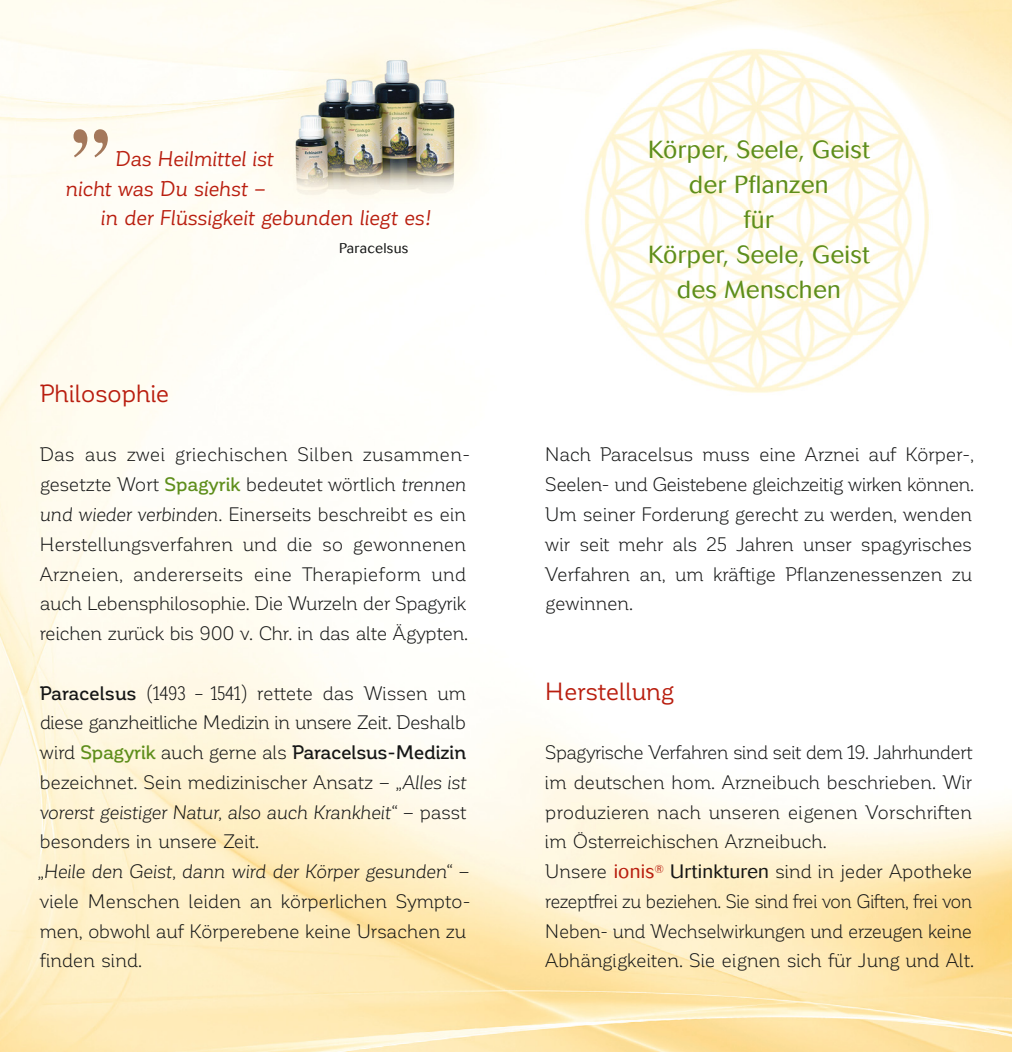
<style>
.page{position:relative;width:1012px;height:1052px;background:#fff}
.page>*{position:absolute;margin:0;border:0;box-sizing:border-box;transform-origin:0 0}
.t1{font:300 24.5px/35px "Cosmos";letter-spacing:.015em;color:#5e8e1b;text-align:center}
.t2{font:24.5px "Corporative";letter-spacing:-.01em;color:#b91e0f}
.t3{font:italic 21px "Corporative";letter-spacing:-.01em;color:#b91e0f}
.t4{font:19.25px/29.8px "Corporative";letter-spacing:-.015em;color:#151616}
.t5{font:300 14px "Cosmos";letter-spacing:.025em;color:#151616}
.s1{font-weight:500;color:#5e8e1b}
.s2{font-style:italic}
.s3{font-weight:500}
.s4{font-family:"Corporative Cnd"}
.s5{font-family:"Cosmos";font-weight:300;color:#b91e0f}
.s6{font-family:"Cosmos";font-weight:300}
</style>
<div class="page">
<img style="left:0;top:0;width:1012px;height:1052px">
<img style="left:74px;top:129px;width:34px;height:28px">
<p class="t3" style="left:115px;top:151px;width:160px">Das Heilmittel ist</p>
<p class="t3" style="left:66px;top:181px;width:202px">nicht was Du siehst –</p>
<p class="t3" style="left:101px;top:210px;width:331px">in der Flüssigkeit gebunden liegt es!</p>
<p class="t5" style="left:339px;top:243px;width:71px">Paracelsus</p>
<p class="t2" style="left:40px;top:384px;width:131px">Philosophie</p>
<p class="t4" style="left:40px;top:441px;width:432px">Das aus zwei griechischen Silben zusammen - gesetzte Wort <span class="s1">Spagyrik</span> bedeutet wörtlich <span class="s2">trennen und wieder verbinden</span>. Einerseits beschreibt es ein Herstellungsverfahren und die so gewonnenen Arzneien, andererseits eine Therapieform und auch Lebensphilosophie. Die Wurzeln der Spagyrik reichen zurück bis 900 v. Chr. in das alte Ägypten.</p>
<p class="t4" style="left:38px;top:679px;width:434px"><span class="s3">Paracelsus</span> <span class="s4">(1493 – 1541)</span> rettete das Wissen um diese ganzheitliche Medizin in unsere Zeit. Deshalb wird <span class="s1">Spagyrik</span> auch gerne als <span class="s3">Paracelsus-Medizin </span>bezeichnet. Sein medizinischer Ansatz – <span class="s2">„Alles ist vorerst geistiger Natur, also auch Krankheit“</span> – passt besonders in unsere Zeit.<br><span class="s2">„Heile den Geist, dann wird der Körper gesunden“</span> – viele Menschen leiden an körperlichen Sympto&shy;men, obwohl auf Körperebene keine Ursachen zu finden sind.</p>
<p class="t1" style="left:648px;top:135px;width:223px">Körper, Seele, Geist der Pflanzen<br>für<br>Körper, Seele, Geist des Menschen</p>
<p class="t4" style="left:545px;top:441px;width:430px;text-align:justify">Nach Paracelsus muss eine Arznei auf Körper-, Seelen- und Geistebene gleichzeitig wirken können.<br>Um seiner Forderung gerecht zu werden, wenden wir seit mehr als 25 Jahren unser spagyrisches Verfahren an, um kräftige Pflanzenessenzen zu gewinnen.</p>
<p class="t2" style="left:545px;top:682px;width:130px">Herstellung</p>
<p class="t4" style="left:545px;top:739px;width:431px">Spagyrische Verfahren sind seit dem 19. Jahrhundert im deutschen hom. Arzneibuch beschrieben. Wir produzieren nach unseren eigenen Vorschriften im Österreichischen Arzneibuch.<br>Unsere <span class="s5">ionis</span><sup>®</sup> <span class="s6">Urtinkturen</span> sind in jeder Apotheke rezeptfrei zu beziehen. Sie sind frei von Giften, frei von Neben- und Wechselwirkungen und erzeugen keine Abhängigkeiten. Sie eignen sich für Jung und Alt.</p>
</div>
